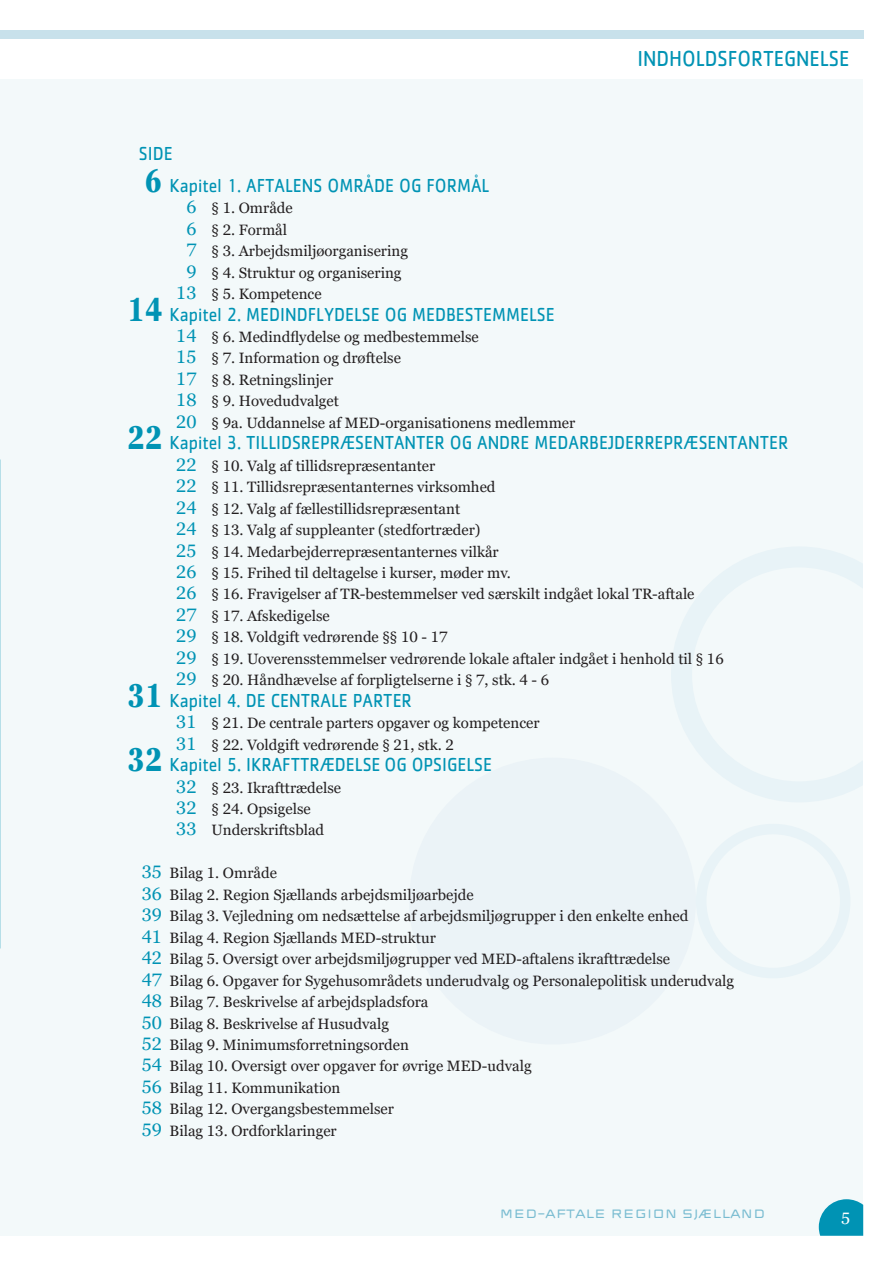
<style>
.page{position:relative;width:893px;height:1263px;background:#fff}
.page>*{position:absolute;margin:0;border:0;box-sizing:border-box;transform-origin:0 0}
.t1{font:22.5px "Cachet Std";color:#0093b4;scale:.9 1}
.t2{font:19.5px "Cachet Std";color:#0093b4;scale:.9 1}
.t3{font:16.5px "Georgia Pro";color:#fff}
.t4{font:15px/21.5px "Georgia Pro";color:#231f20}
.t5{font:12px "REGIONSJAELLANDLUKKET";letter-spacing:-.02em;color:#79bcd1}
.s1{font-family:"Georgia Pro";font-weight:700;font-stretch:condensed;font-size:33px}
.s2{font-size:18px;color:#0093b4}
</style>
<div class="page">
<div style="left:0;top:79px;width:863px;height:1157px;background:#f3f9fa"></div>
<div style="left:0;top:30px;width:863px;height:8px;background:#c8e1eb"></div>
<svg style="left:819px;top:1199px;width:44px;height:37px"></svg>
<div style="left:409px;top:758px;width:287px;height:286px;background:#ebf3f7;border-radius:50%"></div>
<svg style="left:671px;top:547px;width:192px;height:255px"></svg>
<div style="left:696px;top:824px;width:154px;height:154px;border:10px solid #e8f3f7;border-radius:50%"></div>
<h2 class="t2" style="left:139px;top:142px;width:39px">SIDE</h2>
<h1 class="t1" style="left:637px;top:46px;width:237px">INDHOLDSFORTEGNELSE</h1>
<h2 class="t2" style="left:145px;top:174px;width:385px"><span class="s1">6</span> Kapitel 1. AFTALENS OMRÅDE OG FORMÅL</h2>
<p class="t4" style="left:186px;top:198px;width:108px"><span class="s2">6</span> § 1. Område</p>
<p class="t4" style="left:186px;top:219px;width:102px"><span class="s2">6</span> § 2. Formål</p>
<p class="t4" style="left:186px;top:241px;width:223px"><span class="s2">7</span> § 3. Arbejdsmiljøorganisering</p>
<p class="t4" style="left:186px;top:262px;width:217px"><span class="s2">9</span> § 4. Struktur og organisering</p>
<p class="t4" style="left:176px;top:284px;width:147px"><span class="s2">13</span> § 5. Kompetence</p>
<h2 class="t2" style="left:128px;top:303px;width:476px"><span class="s1">14</span> Kapitel 2. MEDINDFLYDELSE OG MEDBESTEMMELSE</h2>
<p class="t4" style="left:176px;top:327px;width:400px"><span class="s2">14</span> § 6. Medindflydelse og medbestemmelse<br><span class="s2">15</span> § 7. Information og drøftelse<br><span class="s2">17</span> § 8. Retningslinjer<br><span class="s2">18</span> § 9. Hovedudvalget<br><span class="s2">20</span> § 9a. Uddannelse af MED-organisationens medlemmer</p>
<h2 class="t2" style="left:128px;top:431px;width:736px"><span class="s1">22</span> Kapitel 3. TILLIDSREPRÆSENTANTER OG ANDRE MEDARBEJDERREPRÆSENTANTER</h2>
<p class="t4" style="left:176px;top:455px;width:549px"><span class="s2">22</span> § 10. Valg af tillidsrepræsentanter<br><span class="s2">22</span> § 11. Tillidsrepræsentanternes virksomhed<br><span class="s2">24</span> § 12. Valg af fællestillidsrepræsentant<br><span class="s2">24</span> § 13. Valg af suppleanter (stedfortræder)<br><span class="s2">25</span> § 14. Medarbejderrepræsentanternes vilkår<br><span class="s2">26</span> § 15. Frihed til deltagelse i kurser, møder mv.<br><span class="s2">26</span> § 16. Fravigelser af TR-bestemmelser ved særskilt indgået lokal TR-aftale<br><span class="s2">27</span> § 17. Afskedigelse<br><span class="s2">29</span> § 18. Voldgift vedrørende §§ 10 - 17<br><span class="s2">29</span> § 19. Uoverensstemmelser vedrørende lokale aftaler indgået i henhold til § 16<br><span class="s2">29</span> § 20. Håndhævelse af forpligtelserne i § 7, stk. 4 - 6</p>
<h2 class="t2" style="left:128px;top:689px;width:317px"><span class="s1">31</span> Kapitel 4. DE CENTRALE PARTER</h2>
<p class="t4" style="left:176px;top:713px;width:365px"><span class="s2">31</span> § 21. De centrale parters opgaver og kompetencer<br><span class="s2">31</span> § 22. Voldgift vedrørende § 21, stk. 2</p>
<h2 class="t2" style="left:128px;top:753px;width:407px"><span class="s1">32</span> Kapitel 5. IKRAFTTRÆDELSE OG OPSIGELSE</h2>
<p class="t4" style="left:176px;top:777px;width:166px"><span class="s2">32</span> § 23. Ikrafttrædelse<br><span class="s2">32</span> § 24. Opsigelse<br><span class="s2">33</span> Underskriftsblad</p>
<p class="t4" style="left:142px;top:863px;width:594px"><span class="s2">35</span> Bilag 1. Område<br><span class="s2">36</span> Bilag 2. Region Sjællands arbejdsmiljøarbejde<br><span class="s2">39</span> Bilag 3. Vejledning om nedsættelse af arbejdsmiljøgrupper i den enkelte enhed<br><span class="s2">41</span> Bilag 4. Region Sjællands MED-struktur<br><span class="s2">42</span> Bilag 5. Oversigt over arbejdsmiljøgrupper ved MED-aftalens ikrafttrædelse<br><span class="s2">47</span> Bilag 6. Opgaver for Sygehusområdets underudvalg og Personalepolitisk underudvalg <span class="s2">48</span> Bilag 7. Beskrivelse af arbejdspladsfora<br><span class="s2">50</span> Bilag 8. Beskrivelse af Husudvalg<br><span class="s2">52</span> Bilag 9. Minimumsforretningsorden<br><span class="s2">54</span> Bilag 10. Oversigt over opgaver for øvrige MED-udvalg<br><span class="s2">56</span> Bilag 11. Kommunikation<br><span class="s2">58</span> Bilag 12. Overgangsbestemmelser<br><span class="s2">59</span> Bilag 13. Ordforklaringer</p>
<p class="t5" style="left:500px;top:1206px;width:268px">MED-AFTALE REGION SJÆLLAND</p>
<p class="t3" style="left:841px;top:1209px;width:11px">5</p>
</div>
